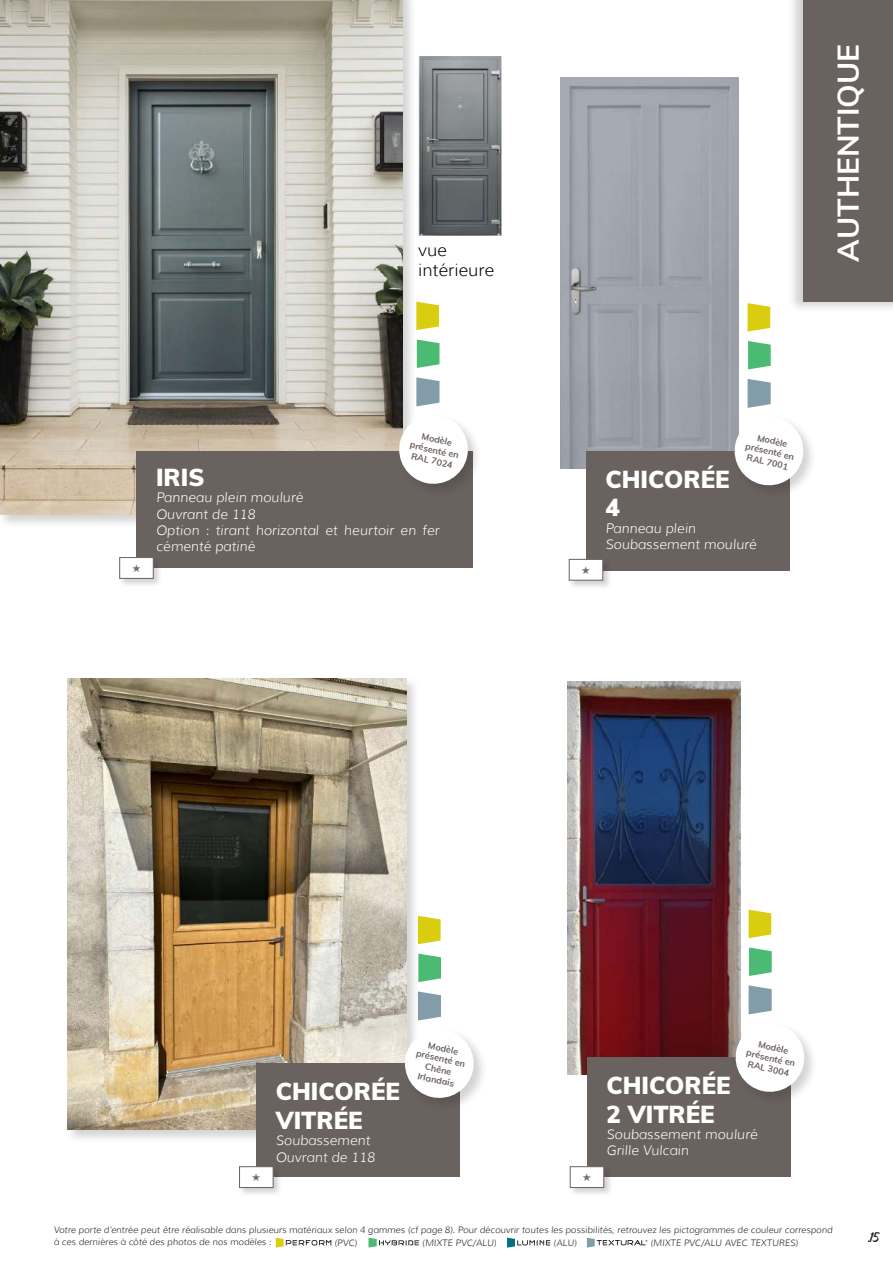
<style>
.page{position:relative;width:893px;height:1263px;background:#fff}
.page>*{position:absolute;margin:0;border:0;box-sizing:border-box;transform-origin:0 0}
.t1{font:700 30px "Muli";color:#fff}
.t2{font:900 24px/28.8px "Muli";color:#fff}
.t3{font:18px "Michland";color:#231f20}
.t4{font:300 17.1px/20.5px "Muli";color:#000001}
.t5{font:italic 300 13.5px/16.2px "Muli";color:#fff}
.t6{font:10.5px "DejaVu Sans";color:#786965}
.t7{font:italic 300 9px/12px "Muli";color:#231f20}
.t8{font:700 9px/10.8px "Muli";color:#6a625f;text-align:center}
</style>
<div class="page">
<div style="left:787px;top:0;width:106px;height:313px;background:#231f20;opacity:.2"></div>
<div style="left:803px;top:0;width:90px;height:302px;background:#6a625f"></div>
<svg style="left:368px;top:1238px;width:51px;height:9px"></svg>
<svg style="left:507px;top:1237px;width:43px;height:10px"></svg>
<svg style="left:587px;top:1238px;width:60px;height:9px"></svg>
<svg style="left:276px;top:1238px;width:55px;height:9px"></svg>
<div style="left:65px;top:676px;width:355px;height:467px;background:#231f20;opacity:.2"></div>
<img style="left:67px;top:678px;width:339px;height:451px">
<img style="left:561px;top:78px;width:177px;height:390px">
<img style="left:567px;top:682px;width:173px;height:392px">
<div style="left:0;top:0;width:416px;height:528px;background:#231f20;opacity:.2"></div>
<img style="left:0;top:0;width:402px;height:514px">
<img style="left:418px;top:56px;width:83px;height:180px">
<div style="left:136px;top:451px;width:337px;height:117px;background:#6a625f"></div>
<div style="left:397px;top:413px;width:85px;height:85px;background:#231f20;opacity:.2"></div>
<svg style="left:396px;top:412px;width:75px;height:75px"></svg>
<svg style="left:416px;top:302px;width:23px;height:28px"></svg>
<svg style="left:417px;top:339px;width:22px;height:29px"></svg>
<svg style="left:416px;top:377px;width:23px;height:29px"></svg>
<div style="left:256px;top:1063px;width:204px;height:114px;background:#6a625f"></div>
<div style="left:403px;top:1027px;width:85px;height:85px;background:#231f20;opacity:.2"></div>
<svg style="left:402px;top:1026px;width:75px;height:75px"></svg>
<svg style="left:418px;top:916px;width:23px;height:28px"></svg>
<svg style="left:418px;top:954px;width:23px;height:28px"></svg>
<svg style="left:418px;top:991px;width:23px;height:29px"></svg>
<div style="left:587px;top:1057px;width:204px;height:120px;background:#6a625f"></div>
<div style="left:734px;top:1021px;width:84px;height:85px;background:#231f20;opacity:.2"></div>
<svg style="left:732px;top:1020px;width:76px;height:75px"></svg>
<svg style="left:749px;top:910px;width:22px;height:28px"></svg>
<svg style="left:749px;top:947px;width:23px;height:29px"></svg>
<svg style="left:749px;top:985px;width:23px;height:29px"></svg>
<div style="left:586px;top:451px;width:204px;height:119px;background:#6a625f"></div>
<div style="left:733px;top:414px;width:84px;height:85px;background:#231f20;opacity:.2"></div>
<svg style="left:748px;top:303px;width:22px;height:29px"></svg>
<svg style="left:748px;top:341px;width:23px;height:28px"></svg>
<svg style="left:731px;top:379px;width:76px;height:110px"></svg>
<div style="left:118px;top:556px;width:45px;height:32px;background:#231f20;opacity:.2"></div>
<div style="left:119px;top:557px;width:35px;height:22px;background:#fff;border:1px solid #6a625f"></div>
<div style="left:238px;top:1165px;width:44px;height:32px;background:#231f20;opacity:.2"></div>
<div style="left:239px;top:1166px;width:34px;height:22px;background:#fff;border:1px solid #6a625f"></div>
<div style="left:569px;top:1165px;width:44px;height:32px;background:#231f20;opacity:.2"></div>
<div style="left:570px;top:1166px;width:34px;height:22px;background:#fff;border:1px solid #6a625f"></div>
<div style="left:568px;top:558px;width:44px;height:32px;background:#231f20;opacity:.2"></div>
<div style="left:569px;top:559px;width:34px;height:22px;background:#fff;border:1px solid #6a625f"></div>
<h3 class="t4" style="left:418px;top:239px;width:78px">vue intérieure</h3>
<p class="t6" style="left:132px;top:559px;width:11px">★</p>
<p class="t8" style="left:414px;top:428px;width:51px;rotate:13deg">Modèle présenté en<br>RAL 7024</p>
<h2 class="t2" style="left:156px;top:462px;width:50px">IRIS</h2>
<h3 class="t5" style="left:156px;top:490px;width:285px">Panneau plein mouluré<br>Ouvrant de 118<br>Option : tirant horizontal et heurtoir en fer cémenté patiné</h3>
<h1 class="t1" style="left:826px;top:262px;width:219px;rotate:-90deg">AUTHENTIQUE</h1>
<p class="t6" style="left:581px;top:561px;width:11px">★</p>
<p class="t8" style="left:749px;top:429px;width:51px;rotate:13deg">Modèle présenté en<br>RAL 7001</p>
<h2 class="t2" style="left:605px;top:463px;width:126px">CHICORÉE<br>4</h2>
<h3 class="t5" style="left:605px;top:520px;width:153px">Panneau plein<br>Soubassement mouluré</h3>
<h2 class="t2" style="left:276px;top:1076px;width:126px">CHICORÉE<br>VITRÉE</h2>
<h3 class="t5" style="left:276px;top:1132px;width:101px">Soubassement<br>Ouvrant de 118</h3>
<p class="t8" style="left:420px;top:1037px;width:51px;rotate:13deg">Modèle présenté en<br>Chêne<br>Irlandais</p>
<p class="t6" style="left:252px;top:1168px;width:11px">★</p>
<p class="t6" style="left:582px;top:1168px;width:11px">★</p>
<p class="t8" style="left:750px;top:1036px;width:51px;rotate:13deg">Modèle présenté en<br>RAL 3004</p>
<h2 class="t2" style="left:606px;top:1070px;width:126px">CHICORÉE<br>2 VITRÉE</h2>
<h3 class="t5" style="left:606px;top:1126px;width:153px">Soubassement mouluré<br>Grille Vulcain</h3>
<p class="t7" style="left:54px;top:1224px;width:780px">Votre porte d’entrée peut être réalisable dans plusieurs matériaux selon 4 gammes (cf page 8). Pour découvrir toutes les possibilités, retrouvez les pictogrammes de couleur correspond à ces dernières à côté des photos de nos modèles :</p>
<p class="t7" style="left:334px;top:1237px;width:24px">(PVC)</p>
<p class="t7" style="left:422px;top:1237px;width:76px">(MIXTE PVC/ALU)</p>
<p class="t7" style="left:554px;top:1237px;width:25px">(ALU)</p>
<p class="t7" style="left:650px;top:1236px;width:149px">(MIXTE PVC/ALU AVEC TEXTURES)</p>
<h3 class="t3" style="left:867px;top:1229px;width:13px">.15</h3>
</div>
